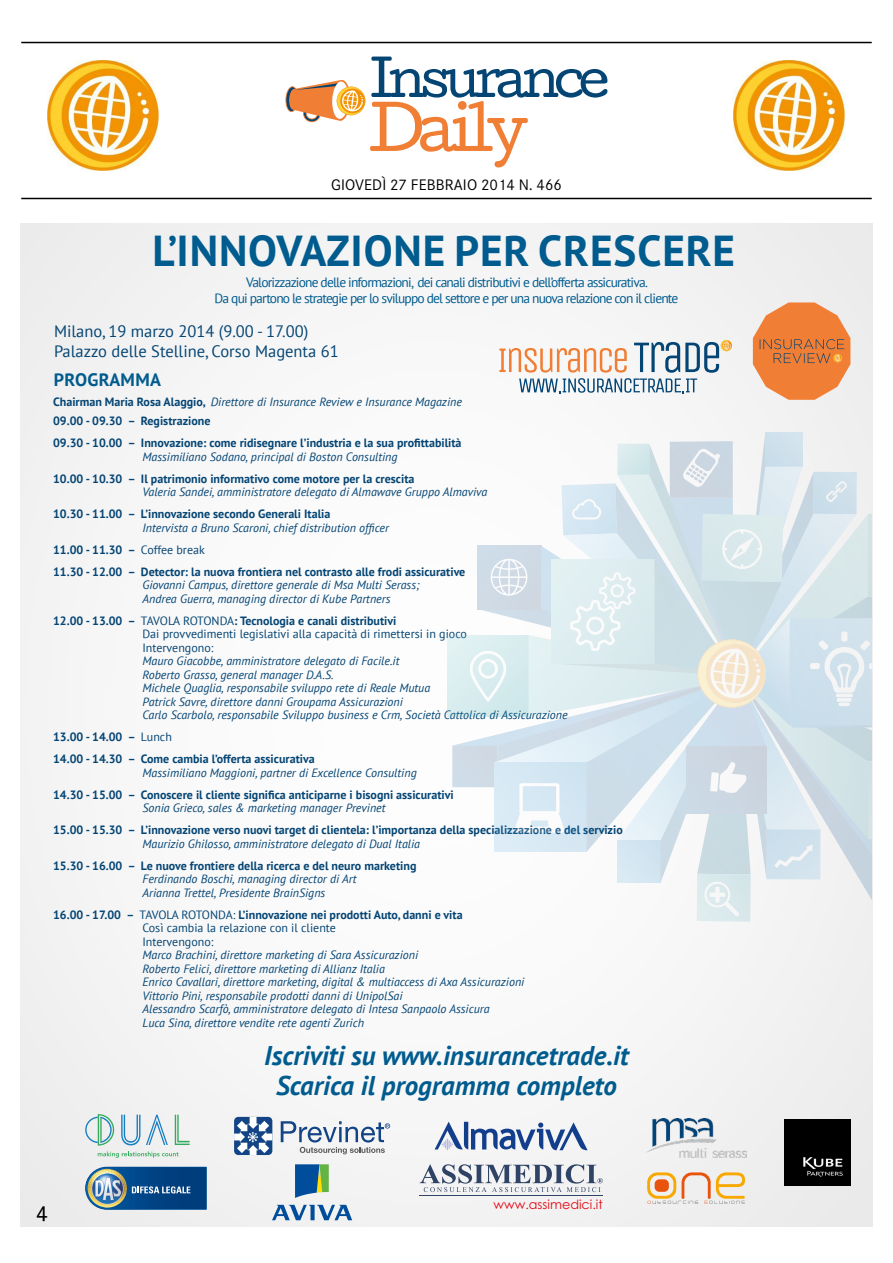
<style>
.page{position:relative;width:893px;height:1263px;background:#fff}
.page>*{position:absolute;margin:0;border:0;box-sizing:border-box;transform-origin:0 0}
.t1{font:700 43.2px "PT Sans";letter-spacing:.02em;color:#005b8e}
.t2{font:italic 700 27px "PT Sans";color:#005b8e}
.t3{font:21px "Corporate S";color:#000}
.t4{font:700 18px "PT Sans";letter-spacing:.02em;color:#005b8e}
.t5{font:16.5px/19.8px "PT Sans";color:#044574}
.t6{font:15px "Corporate S";letter-spacing:.01em;color:#000}
.t7{font:13.5px/16.2px "PT Sans";letter-spacing:-.06em;color:#005b8e;text-align:center}
.t8{font:12.75px "Century Gothic";color:#e30613}
.t9{font:italic 12px/13.5px "PT Sans";color:#044574}
.t10{font:700 12px/22px "PT Sans";color:#044574}
.t11{font:12px/13.5px "PT Sans";color:#044574}
.s1{font-weight:400;font-style:italic}
.s2{font-weight:400}
.s3{font-weight:700}
.s4{font-weight:700;font-style:normal}
</style>
<div class="page">
<svg style="left:285px;top:57px;width:322px;height:110px"></svg>
<hr style="left:21px;top:42px;width:851px;height:1px;background:#000">
<hr style="left:21px;top:198px;width:851px;height:1px;background:#000">
<img style="left:47px;top:60px;width:112px;height:110px">
<img style="left:734px;top:60px;width:112px;height:110px">
<div style="left:21px;top:223px;width:851px;height:1003px;background:#f6f6f6"></div>
<svg style="left:753px;top:302px;width:97px;height:98px;background:#e9935b"></svg>
<svg style="left:499px;top:340px;width:233px;height:53px"></svg>
<svg style="left:447px;top:432px;width:425px;height:490px"></svg>
<svg style="left:647px;top:1172px;width:98px;height:32px"></svg>
<img style="left:785px;top:1119px;width:65px;height:66px">
<svg style="left:175px;top:1115px;width:15px;height:30px"></svg>
<svg style="left:121px;top:1115px;width:19px;height:30px"></svg>
<svg style="left:146px;top:1114px;width:22px;height:31px"></svg>
<svg style="left:85px;top:1114px;width:29px;height:31px"></svg>
<svg style="left:98px;top:1151px;width:81px;height:7px"></svg>
<img style="left:85px;top:1167px;width:122px;height:43px">
<svg style="left:281px;top:1121px;width:109px;height:33px"></svg>
<svg style="left:234px;top:1117px;width:38px;height:38px"></svg>
<svg style="left:295px;top:1164px;width:34px;height:34px"></svg>
<svg style="left:272px;top:1205px;width:80px;height:15px"></svg>
<svg style="left:435px;top:1121px;width:153px;height:29px"></svg>
<svg style="left:420px;top:1164px;width:183px;height:28px"></svg>
<hr style="left:419px;top:1195px;width:184px;height:1px;background:#2e4365">
<img style="left:646px;top:1119px;width:101px;height:39px">
<p class="t6" style="left:331px;top:176px;width:232px">GIOVEDÌ 27 FEBBRAIO 2014 N. 466</p>
<h1 class="t1" style="left:153px;top:222px;width:584px">L’INNOVAZIONE PER CRESCERE</h1>
<p class="t7" style="left:215px;top:274px;width:465px">Valorizzazione delle informazioni, dei canali distributivi e dell’offerta assicurativa.<br>Da qui partono le strategie per lo sviluppo del settore e per una nuova relazione con il cliente</p>
<h3 class="t5" style="left:54px;top:321px;width:286px">Milano, 19 marzo 2014 (9.00 - 17.00)<br>Palazzo delle Stelline, Corso Magenta 61</h3>
<h3 class="t4" style="left:54px;top:368px;width:109px">PROGRAMMA</h3>
<p class="t10" style="left:53px;top:410px;width:410px">09.00 - 09.30 – Registrazione<br>09.30 - 10.00 – Innovazione: come ridisegnare l’industria e la sua profittabilità</p>
<p class="t9" style="left:142px;top:449px;width:257px">Massimiliano Sodano, principal di Boston Consulting</p>
<p class="t10" style="left:53px;top:467px;width:363px">10.00 - 10.30 – Il patrimonio informativo come motore per la crescita</p>
<p class="t9" style="left:142px;top:485px;width:346px">Valeria Sandei, amministratore delegato di Almawave Gruppo Almaviva</p>
<p class="t10" style="left:53px;top:503px;width:279px">10.30 - 11.00 – L’innovazione secondo Generali Italia</p>
<p class="t10" style="left:53px;top:516px;width:414px;text-indent:89px"><span class="s1">Intervista a Bruno Scaroni, chief distribution officer<br></span>11.00 - 11.30 – <span class="s2">Coffee break<br></span>11.30 - 12.00 – Detector: la nuova frontiera nel contrasto alle frodi assicurative</p>
<p class="t9" style="left:142px;top:578px;width:278px">Giovanni Campus, direttore generale di Msa Multi Serass;<br>Andrea Guerra, managing director di Kube Partners</p>
<p class="t11" style="left:142px;top:613px;width:326px;text-indent:-89px"><span class="s3">12.00 - 13.00 –</span> TAVOLA ROTONDA<span class="s3">: Tecnologia e canali distributivi<br></span>Dai provvedimenti legislativi alla capacità di rimettersi in gioco<br>Intervengono:</p>
<p class="t9" style="left:142px;top:654px;width:427px">Mauro Giacobbe, amministratore delegato di Facile.it<br>Roberto Grasso, general manager D.A.S.<br>Michele Quaglia, responsabile sviluppo rete di Reale Mutua<br>Patrick Savre, direttore danni Groupama Assicurazioni<br>Carlo Scarbolo, responsabile Sviluppo business e Crm, Società Cattolica di Assicurazione</p>
<p class="t10" style="left:53px;top:726px;width:263px">13.00 - 14.00 – <span class="s2">Lunch<br></span>14.00 - 14.30 – Come cambia l’offerta assicurativa</p>
<p class="t9" style="left:142px;top:765px;width:276px">Massimiliano Maggioni, partner di Excellence Consulting</p>
<p class="t10" style="left:53px;top:783px;width:402px">14.30 - 15.00 – Conoscere il cliente significa anticiparne i bisogni assicurativi</p>
<p class="t9" style="left:142px;top:801px;width:245px">Sonia Grieco, sales &amp; marketing manager Previnet</p>
<p class="t10" style="left:53px;top:819px;width:571px">15.00 - 15.30 – L’innovazione verso nuovi target di clientela: l’importanza della specializzazione e del servizio</p>
<p class="t9" style="left:142px;top:836px;width:279px">Maurizio Ghilosso, amministratore delegato di Dual Italia</p>
<p class="t10" style="left:53px;top:854px;width:365px">15.30 - 16.00 – Le nuove frontiere della ricerca e del neuro marketing</p>
<p class="t9" style="left:142px;top:872px;width:216px">Ferdinando Boschi, managing director di Art<br>Arianna Trettel, Presidente BrainSigns</p>
<p class="t11" style="left:142px;top:907px;width:322px;text-indent:-89px"><span class="s3">16.00 - 17.00 –</span> TAVOLA ROTONDA: <span class="s3">L’innovazione nei prodotti Auto, danni e vita<br></span>Così cambia la relazione con il cliente<br>Intervengono:</p>
<p class="t9" style="left:142px;top:948px;width:383px">Marco Brachini, direttore marketing di Sara Assicurazioni<br>Roberto Felici, direttore marketing di Allianz Italia<br>Enrico Cavallari, direttore marketing, digital &amp; multiaccess di Axa Assicurazioni Vittorio Pini, responsabile prodotti danni di UnipolSai<br>Alessandro Scarfò, amministratore delegato di Intesa Sanpaolo Assicura<br>Luca Sina, direttore vendite rete agenti Zurich</p>
<p class="t9" style="left:53px;top:394px;width:410px"><span class="s4">Chairman Maria Rosa Alaggio,</span> Direttore di Insurance Review e Insurance Magazine</p>
<h2 class="t2" style="left:264px;top:1037px;width:366px">Iscriviti su www.insurancetrade.it</h2>
<h3 class="t3" style="left:36px;top:1201px;width:13px">4</h3>
<h2 class="t2" style="left:276px;top:1068px;width:342px">Scarica il programma completo</h2>
<p class="t8" style="left:494px;top:1197px;width:111px">www.assimedici.it</p>
</div>
